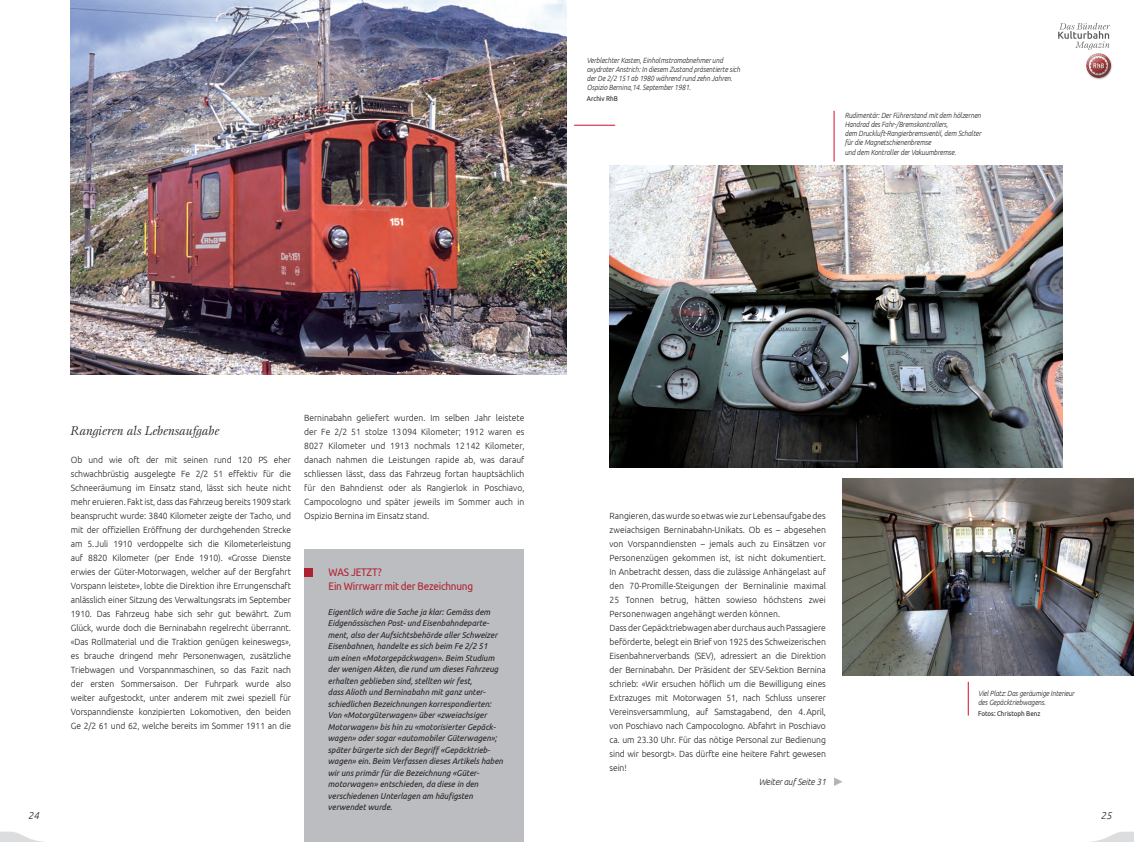
<style>
.page{position:relative;width:1134px;height:842px;background:#fff}
.page>*{position:absolute;margin:0;border:0;box-sizing:border-box;transform-origin:0 0}
.Subheads{font:italic 13px "Esprit EF";letter-spacing:.01em;color:#231f20;scale:.95 1}
.Kästchentext_Titel{font:11px "Ubuntu";letter-spacing:-.02em;color:#ad2133;scale:.9 1}
.t1{font:italic 300 10px "Ubuntu";color:#231f20}
.Grundtext_ohne_Initi{font:300 9px/14px "Ubuntu";letter-spacing:-.01em;color:#231f20;text-align:justify;scale:.95 1}
.grundtext{font:italic 300 9px "Ubuntu";letter-spacing:-.01em;color:#231f20;scale:.95 1}
.Kästchentext{font:italic 8.6px/11.5px "Ubuntu";color:#231f20;scale:.95 1}
.Legende{font:italic 300 7.5px/9.3px "Ubuntu";letter-spacing:-.01em;color:#231f20;scale:.9 1}
.Legende-2{font:7px "Ubuntu";color:#231f20;scale:.9 1}
</style>
<div class="page">
<svg style="left:1058px;top:23px;width:52px;height:27px"></svg>
<div style="left:1083px;top:54px;width:33px;height:27px;background:#231f20;opacity:.31"></div>
<svg style="left:1091px;top:832px;width:43px;height:10px"></svg>
<svg style="left:0;top:832px;width:43px;height:10px"></svg>
<svg style="left:834px;top:777px;width:8px;height:9px"></svg>
<img style="left:609px;top:165px;width:454px;height:303px">
<img style="left:71px;top:0;width:496px;height:374px">
<hr style="left:968px;top:682px;width:1px;height:34px;background:#d30d2b">
<hr style="left:574px;top:125px;width:41px;height:1px;background:#d30d2b">
<div style="left:304px;top:549px;width:220px;height:293px;background:#bcbdc0"></div>
<div style="left:304px;top:568px;width:8px;height:8px;background:#ad2133"></div>
<img style="left:843px;top:478px;width:291px;height:198px">
<hr style="left:834px;top:111px;width:1px;height:51px;background:#d30d2b">
<p class="Legende" style="left:587px;top:55px;width:172px">Verblechter Kasten, Einholmstromabnehmer und oxydroter Anstrich: In diesem Zustand präsentierte sich der De 2/2 151 ab 1980 während rund zehn Jahren.<br>Ospizio Bernina,14. September 1981.</p>
<p class="Legende-2" style="left:587px;top:95px;width:36px">Archiv RhB</p>
<p class="Legende" style="left:845px;top:110px;width:153px">Rudimentär: Der Führerstand mit dem hölzernen Handrad des Fahr-/Bremskontrollers,<br>dem Druckluft-Rangierbremsventil, dem Schalter für die Magnetschienenbremse<br>und dem Kontroller der Vakuumbremse.</p>
<p class="Grundtext_ohne_Initi" style="left:304px;top:411px;width:233px">Berninabahn geliefert wurden. Im selben Jahr leistete der Fe 2/2 51 stolze 13094 Kilometer; 1912 waren es 8027 Kilometer und 1913 nochmals 12142 Kilometer, danach nahmen die Leistungen rapide ab, was darauf schliessen lässt, dass das Fahrzeug fortan hauptsächlich für den Bahndienst oder als Rangierlok in Poschiavo, Campocologno und später jeweils im Sommer auch in Ospizio Bernina im Einsatz stand.</p>
<p class="Subheads" style="left:71px;top:423px;width:158px">Rangieren als Lebensaufgabe</p>
<p class="Grundtext_ohne_Initi" style="left:71px;top:453px;width:233px">Ob und wie oft der mit seinen rund 120 PS eher schwachbrüstig ausgelegte Fe 2/2 51 effektiv für die Schneeräumung im Einsatz stand, lässt sich heute nicht mehr eruieren. Fakt ist, dass das Fahrzeug bereits 1909 stark beansprucht wurde: 3840 Kilometer zeigte der Tacho, und mit der offiziellen Eröffnung der durchgehenden Strecke am 5.Juli 1910 verdoppelte sich die Kilometerleistung auf 8820 Kilometer (per Ende 1910). «Grosse Dienste erwies der Güter-Motorwagen, welcher auf der Bergfahrt Vorspann leistete», lobte die Direktion ihre Errungenschaft anlässlich einer Sitzung des Verwaltungsrats im September 1910. Das Fahrzeug habe sich sehr gut bewährt. Zum Glück, wurde doch die Berninabahn regelrecht überrannt. «Das Rollmaterial und die Traktion genügen keineswegs», es brauche dringend mehr Personenwagen, zusätzliche Triebwagen und Vorspannmaschinen, so das Fazit nach der ersten Sommersaison. Der Fuhrpark wurde also weiter aufgestockt, unter anderem mit zwei speziell für Vorspanndienste konzipierten Lokomotiven, den beiden Ge 2/2 61 und 62, welche bereits im Sommer 1911 an die</p>
<p class="Grundtext_ohne_Initi" style="left:609px;top:509px;width:229px">Rangieren, das wurde so etwas wie zur Lebensaufgabe des zweiachsigen Berninabahn-Unikats. Ob es – abgesehen von Vorspanndiensten – jemals auch zu Einsätzen vor Personenzügen gekommen ist, ist nicht dokumentiert.<br>In Anbetracht dessen, dass die zulässige Anhängelast auf den 70-Promille-Steigungen der Berninalinie maximal 25 Tonnen betrug, hätten sowieso höchstens zwei Personenwagen angehängt werden können.</p>
<p class="Grundtext_ohne_Initi" style="left:609px;top:621px;width:229px">Dass der Gepäcktriebwagen aber durchaus auch Passagiere beförderte, belegt ein Brief von 1925 des Schweizerischen Eisenbahnerverbands (SEV), adressiert an die Direktion der Berninabahn. Der Präsident der SEV-Sektion Bernina schrieb: «Wir ersuchen höflich um die Bewilligung eines Extrazuges mit Motorwagen 51, nach Schluss unserer Vereinsversammlung, auf Samstagabend, den 4.April, von Poschiavo nach Campocologno. Abfahrt in Poschiavo ca. um 23.30 Uhr. Für das nötige Personal zur Bedienung sind wir besorgt». Das dürfte eine heitere Fahrt gewesen sein!</p>
<p class="grundtext" style="left:759px;top:776px;width:72px">Weiter auf Seite 31</p>
<p class="Kästchentext_Titel" style="left:329px;top:565px;width:61px">WAS JETZT?</p>
<p class="Kästchentext_Titel" style="left:329px;top:579px;width:162px">Ein Wirrwarr mit der Bezeichnung</p>
<p class="Kästchentext" style="left:328px;top:606px;width:186px">Eigentlich wäre die Sache ja klar: Gemäss dem Eidgenössischen Post- und Eisenbahndeparte&shy;ment, also der Aufsichtsbehörde aller Schweizer Eisenbahnen, handelte es sich beim Fe 2/2 51<br>um einen «Motorgepäckwagen». Beim Studium der wenigen Akten, die rund um dieses Fahrzeug erhalten geblieben sind, stellten wir fest,<br>dass Alioth und Berninabahn mit ganz unter&shy;schiedlichen Bezeichnungen korrespondierten:<br>Von «Motorgüterwagen» über «zweiachsiger Motorwagen» bis hin zu «motorisierter Gepäck&shy;wagen» oder sogar «automobiler Güterwagen»; später bürgerte sich der Begriff «Gepäcktrieb&shy;wagen» ein. Beim Verfassen dieses Artikels haben wir uns primär für die Bezeichnung «Güter&shy;motorwagen» entschieden, da diese in den verschiedenen Unterlagen am häufigsten verwendet wurde.</p>
<p class="Legende" style="left:978px;top:688px;width:109px">Viel Platz: Das geräumige Interieur des Gepäcktriebwagens.</p>
<p class="Legende-2" style="left:978px;top:709px;width:71px">Fotos: Christoph Benz</p>
<p class="t1" style="left:28px;top:809px;width:13px">24</p>
<p class="t1" style="left:1100px;top:809px;width:13px">25</p>
</div>
